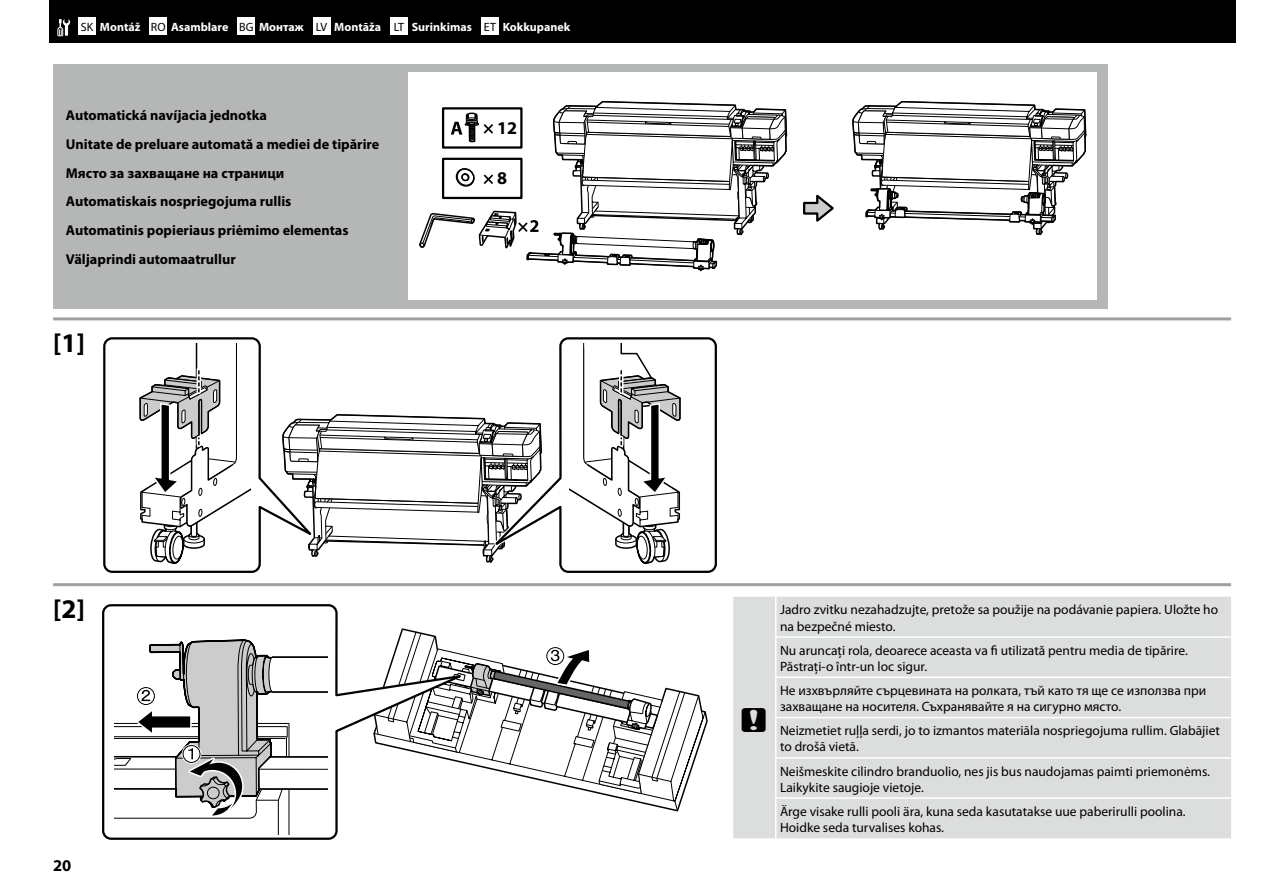
<style>
.page{position:relative;width:1263px;height:893px;background:#fff}
.page>*{position:absolute;margin:0;border:0;box-sizing:border-box;transform-origin:0 0}
.t1{font:33px "TP Publication Group Icons 3 AA";color:#000}
.t2{font:700 27px "Myriad Pro";color:#000}
.t3{font:700 18px "Myriad Pro";color:#000}
.t4{font:700 16.5px "Myriad Pro";color:#000}
.t5{font:700 14.25px/29px "Myriad Pro";color:#000}
.t6{font:13.5px/16.2px "Myriad Pro";color:#000}
.t7{font:700 12px "Myriad Pro";color:#fff}
.s1{font-weight:400;color:#000}
</style>
<div class="page">
<div style="left:49px;top:0;width:1186px;height:43px;background:#000"></div>
<svg style="left:331px;top:414px;width:140px;height:132px"></svg>
<svg style="left:471px;top:417px;width:13px;height:140px"></svg>
<svg style="left:484px;top:337px;width:233px;height:236px"></svg>
<svg style="left:320px;top:419px;width:11px;height:130px"></svg>
<svg style="left:103px;top:337px;width:217px;height:236px"></svg>
<svg style="left:139px;top:343px;width:112px;height:222px"></svg>
<svg style="left:569px;top:343px;width:112px;height:222px"></svg>
<svg style="left:600px;top:687px;width:106px;height:124px"></svg>
<svg style="left:102px;top:604px;width:307px;height:236px"></svg>
<svg style="left:115px;top:610px;width:212px;height:5px"></svg>
<svg style="left:115px;top:615px;width:212px;height:220px"></svg>
<svg style="left:409px;top:629px;width:254px;height:165px"></svg>
<div style="left:53px;top:64px;width:1055px;height:244px;background:#b5b6b6"></div>
<div style="left:408px;top:72px;width:689px;height:228px;background:#fff"></div>
<svg style="left:419px;top:101px;width:668px;height:171px"></svg>
<div style="left:733px;top:597px;width:498px;height:241px;background:#dcdddd"></div>
<hr style="left:775px;top:597px;width:1px;height:39px;background:#fff">
<hr style="left:775px;top:636px;width:456px;height:2px;background:#fff">
<hr style="left:775px;top:638px;width:1px;height:39px;background:#fff">
<hr style="left:775px;top:677px;width:456px;height:1px;background:#fff">
<hr style="left:775px;top:678px;width:1px;height:39px;background:#fff">
<hr style="left:775px;top:717px;width:456px;height:1px;background:#fff">
<hr style="left:775px;top:718px;width:1px;height:39px;background:#fff">
<hr style="left:775px;top:757px;width:456px;height:2px;background:#fff">
<hr style="left:775px;top:759px;width:1px;height:38px;background:#fff">
<hr style="left:775px;top:797px;width:456px;height:2px;background:#fff">
<hr style="left:775px;top:799px;width:1px;height:39px;background:#fff">
<div style="left:57px;top:28px;width:6px;height:8px;border:1px solid #fff"></div>
<svg style="left:59px;top:19px;width:11px;height:17px"></svg>
<div style="left:79px;top:17px;width:17px;height:17px;background:#fff"></div>
<div style="left:390px;top:17px;width:17px;height:17px;background:#fff"></div>
<div style="left:481px;top:17px;width:17px;height:17px;background:#fff"></div>
<div style="left:150px;top:17px;width:17px;height:17px;background:#fff"></div>
<div style="left:238px;top:17px;width:17px;height:17px;background:#fff"></div>
<div style="left:313px;top:17px;width:17px;height:17px;background:#fff"></div>
<hr style="left:53px;top:317px;width:1178px;height:3px;background:#9fa0a0">
<hr style="left:53px;top:583px;width:1178px;height:3px;background:#9fa0a0">
<p class="t7" style="left:81px;top:19px;width:491px"><span class="s1">SK</span> Montáž <span class="s1">RO</span> Asamblare <span class="s1">BG</span> Монтаж <span class="s1">LV</span> Montāža <span class="s1">LT</span> Surinkimas <span class="s1">ET</span> Kokkupanek</p>
<p class="t5" style="left:66px;top:100px;width:315px">Automatická navíjacia jednotka<br>Unitate de preluare automată a mediei de tipărire Място за захващане на страници<br>Automatiskais nospriegojuma rullis<br>Automatinis popieriaus priėmimo elementas Väljaprindi automaatrullur</p>
<h2 class="t2" style="left:53px;top:325px;width:33px">[1]</h2>
<h2 class="t2" style="left:53px;top:591px;width:33px">[2]</h2>
<p class="t4" style="left:53px;top:854px;width:20px">20</p>
<h3 class="t3" style="left:497px;top:116px;width:21px">12</h3>
<h3 class="t3" style="left:497px;top:166px;width:11px">8</h3>
<h1 class="t1" style="left:742px;top:698px;width:27px">c</h1>
<p class="t6" style="left:780px;top:602px;width:440px">Jadro zvitku nezahadzujte, pretože sa použije na podávanie papiera. Uložte ho na bezpečné miesto.</p>
<p class="t6" style="left:780px;top:642px;width:409px">Nu aruncaţi rola, deoarece aceasta va fi utilizată pentru media de tipărire.<br>Păstrați-o într-un loc sigur.</p>
<p class="t6" style="left:780px;top:682px;width:428px">Не изхвърляйте сърцевината на ролката, тъй като тя ще се използва при захващане на носителя. Съхранявайте я на сигурно място.</p>
<p class="t6" style="left:780px;top:722px;width:441px">Neizmetiet ruļļa serdi, jo to izmantos materiāla nospriegojuma rullim. Glabājiet to drošā vietā.</p>
<p class="t6" style="left:780px;top:763px;width:431px">Neišmeskite cilindro branduolio, nes jis bus naudojamas paimti priemonėms.<br>Laikykite saugioje vietoje.</p>
<p class="t6" style="left:780px;top:803px;width:407px">Ärge visake rulli pooli ära, kuna seda kasutatakse uue paberirulli poolina.<br>Hoidke seda turvalises kohas.</p>
</div>
